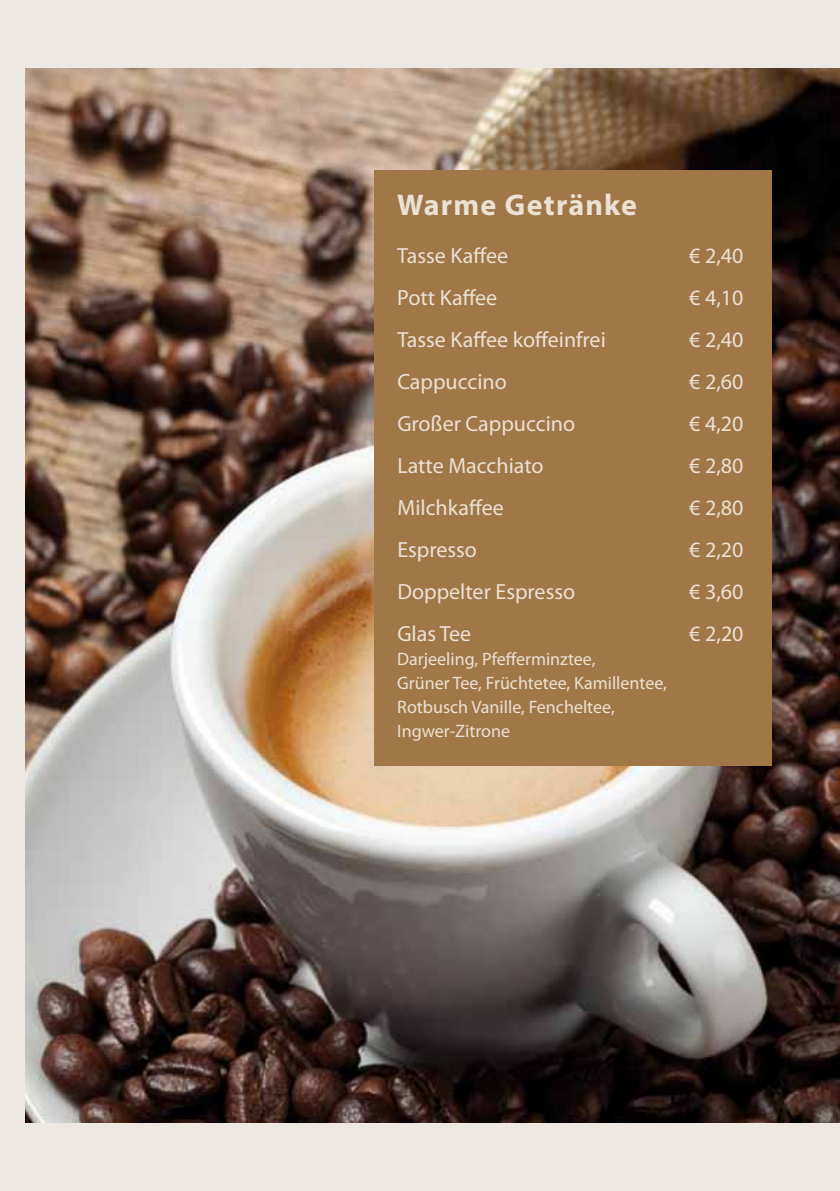
<style>
.page{position:relative;width:840px;height:1191px;background:#fff}
.page>*{position:absolute;margin:0;border:0;box-sizing:border-box;transform-origin:0 0}
.t1{font:700 30px "Myriad Pro";letter-spacing:.04em;color:#ebe1d5}
.t2{font:22px "Myriad Pro";color:#ebe1d5}
.t3{font:18px/24px "Myriad Pro";color:#ebe1d5}
</style>
<div class="page">
<div style="left:0;top:0;width:839px;height:1191px;background:#eee8e3"></div>
<img style="left:26px;top:68px;width:813px;height:1055px">
<div style="left:374px;top:170px;width:397px;height:595px;background:#a07746"></div>
<h1 class="t1" style="left:397px;top:186px;width:241px">Warme Getränke</h1>
<p class="t2" style="left:397px;top:242px;width:112px">Tasse Kaffee</p>
<p class="t2" style="left:688px;top:242px;width:56px">€ 2,40</p>
<p class="t2" style="left:397px;top:284px;width:101px">Pott Kaffee</p>
<p class="t2" style="left:688px;top:284px;width:56px">€ 4,10</p>
<p class="t2" style="left:397px;top:326px;width:210px">Tasse Kaffee koffeinfrei</p>
<p class="t2" style="left:688px;top:326px;width:56px">€ 2,40</p>
<p class="t2" style="left:397px;top:368px;width:111px">Cappuccino</p>
<p class="t2" style="left:688px;top:368px;width:56px">€ 2,60</p>
<p class="t2" style="left:397px;top:410px;width:179px">Großer Cappuccino</p>
<p class="t2" style="left:688px;top:410px;width:56px">€ 4,20</p>
<p class="t2" style="left:397px;top:452px;width:148px">Latte Macchiato</p>
<p class="t2" style="left:688px;top:452px;width:56px">€ 2,80</p>
<p class="t2" style="left:397px;top:494px;width:108px">Milchkaffee</p>
<p class="t2" style="left:688px;top:494px;width:56px">€ 2,80</p>
<p class="t2" style="left:397px;top:536px;width:81px">Espresso</p>
<p class="t2" style="left:688px;top:536px;width:56px">€ 2,20</p>
<p class="t2" style="left:397px;top:578px;width:179px">Doppelter Espresso</p>
<p class="t2" style="left:688px;top:578px;width:56px">€ 3,60</p>
<p class="t2" style="left:397px;top:620px;width:75px">Glas Tee</p>
<p class="t2" style="left:688px;top:620px;width:56px">€ 2,20</p>
<p class="t3" style="left:397px;top:647px;width:271px">Darjeeling, Pfefferminztee,<br>Grüner Tee, Früchtetee, Kamillentee,<br>Rotbusch Vanille, Fencheltee,<br>Ingwer-Zitrone</p>
</div>
